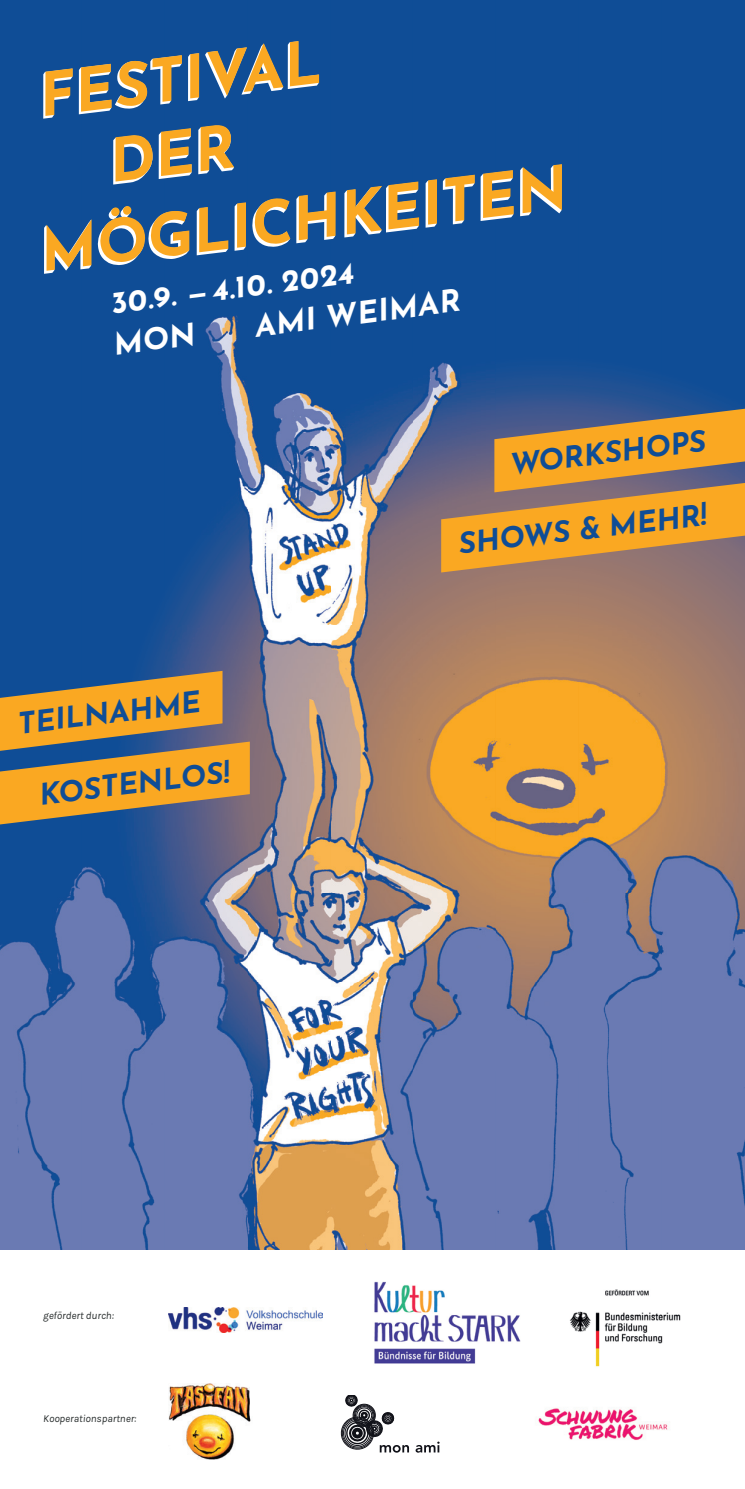
<style>
.page{position:relative;width:745px;height:1489px;background:#fff}
.page>*{position:absolute;margin:0;border:0;box-sizing:border-box;transform-origin:0 0}
.t1{font:italic 700 30.75px/41.2px "Josefin Sans";color:#fff}
.t2{font:italic 700 29.5px "Josefin Sans";color:#0f4d96}
.t3{font:italic 10.75px "Karla";color:#252a2a}
</style>
<div class="page">
<img style="left:0;top:0;width:744px;height:1250px">
<img style="left:168px;top:1383px;width:83px;height:77px">
<img style="left:538px;top:1408px;width:130px;height:32px">
<svg style="left:340px;top:1395px;width:100px;height:58px"></svg>
<div style="left:44px;top:165px;width:517px;height:109px;background:#0f4d96"></div>
<svg style="left:43px;top:41px;width:276px;height:78px;background:#586f81"></svg>
<svg style="left:113px;top:125px;width:121px;height:39px;background:#90886e"></svg>
<svg style="left:46px;top:164px;width:515px;height:107px;background:#4d6a85"></svg>
<svg style="left:441px;top:397px;width:303px;height:175px;background:#b5894d"></svg>
<img style="left:374px;top:1281px;width:307px;height:86px">
<img style="left:168px;top:1307px;width:154px;height:25px">
<svg style="left:0;top:670px;width:250px;height:172px;background:#a6854e"></svg>
<p class="t1" style="left:106px;top:279px;width:248px;rotate:-7deg">30.9. — 4.10. 2024<br>MON</p>
<p class="t1" style="left:252px;top:302px;width:209px;rotate:-7deg">AMI WEIMAR</p>
<p class="t2" style="left:15px;top:698px;width:185px;rotate:-7deg">TEILNAHME</p>
<p class="t2" style="left:36px;top:769px;width:192px;rotate:-7deg">KOSTENLOS!</p>
<p class="t3" style="left:43px;top:1309px;width:72px">gefördert durch:</p>
<p class="t3" style="left:43px;top:1412px;width:95px">Kooperationspartner:</p>
<p class="t2" style="left:507px;top:439px;width:198px;rotate:-7deg">WORKSHOPS</p>
<p class="t2" style="left:455px;top:519px;width:251px;rotate:-7deg">SHOWS &amp; MEHR!</p>
</div>
